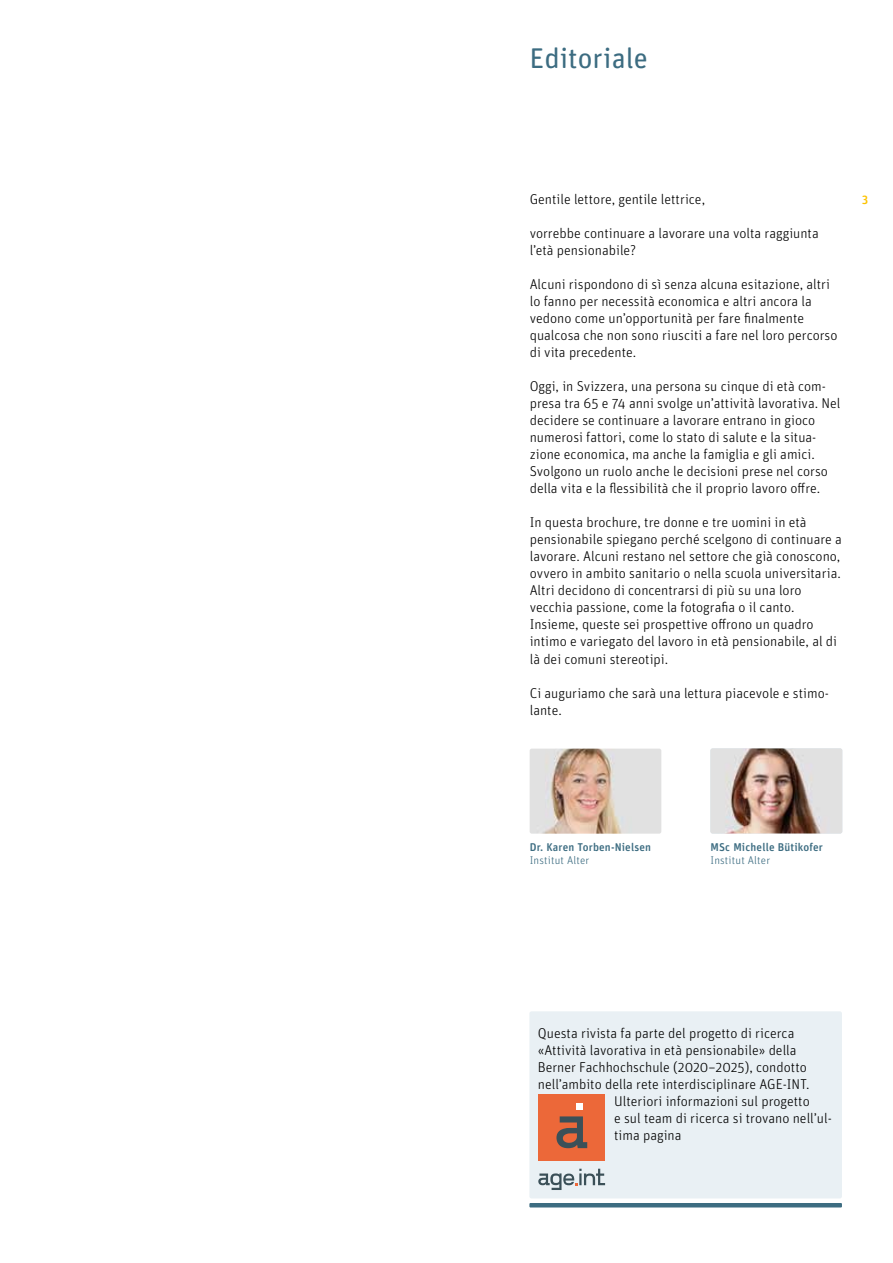
<style>
.page{position:relative;width:893px;height:1263px;background:#fff}
.page>*{position:absolute;margin:0;border:0;box-sizing:border-box;transform-origin:0 0}
.t1{font:28.5px "Unit Rounded Pro";color:#3c6c81}
.t2{font:300 14.25px/17px "Unit Rounded Pro";color:#000}
.t3{font:500 12px "Unit Rounded Pro";color:#fdc300}
.t4{font:500 11.25px "Unit Rounded Pro";letter-spacing:.015em;color:#3c6c81}
.t5{font:300 11.25px "Unit Rounded Pro";letter-spacing:.015em;color:#3c6c81}
</style>
<div class="page">
<img style="left:530px;top:749px;width:131px;height:85px">
<img style="left:710px;top:748px;width:132px;height:85px">
<div style="left:529px;top:1011px;width:313px;height:187px;background:#e9f0f4;border-radius:2px"></div>
<hr style="left:529px;top:1203px;width:313px;height:4px;background:#3c6c81">
<div style="left:538px;top:1094px;width:67px;height:67px;background:#ec6839"></div>
<svg style="left:556px;top:1116px;width:31px;height:32px"></svg>
<svg style="left:538px;top:1169px;width:67px;height:21px"></svg>
<svg style="left:577px;top:1103px;width:6px;height:6px"></svg>
<h1 class="t1" style="left:530px;top:39px;width:120px">Editoriale</h1>
<p class="t2" style="left:530px;top:190px;width:177px">Gentile lettore, gentile lettrice,</p>
<p class="t2" style="left:530px;top:224px;width:291px">vorrebbe continuare a lavorare una volta raggiunta l’età pensionabile?</p>
<p class="t2" style="left:530px;top:275px;width:309px">Alcuni rispondono di sì senza alcuna esitazione, altri lo fanno per necessità economica e altri ancora la vedono come un’opportunità per fare finalmente qualcosa che non sono riusciti a fare nel loro percorso di vita precedente.</p>
<p class="t2" style="left:530px;top:378px;width:312px">Oggi, in Svizzera, una persona su cinque di età com&shy;presa tra 65 e 74 anni svolge un’attività lavorativa. Nel decidere se continuare a lavorare entrano in gioco numerosi fattori, come lo stato di salute e la situa&shy;zione economica, ma anche la famiglia e gli amici.<br>Svolgono un ruolo anche le decisioni prese nel corso della vita e la flessibilità che il proprio lavoro offre.</p>
<p class="t2" style="left:530px;top:514px;width:314px">In questa brochure, tre donne e tre uomini in età pensionabile spiegano perché scelgono di continuare a lavorare. Alcuni restano nel settore che già conoscono, ovvero in ambito sanitario o nella scuola universitaria.<br>Altri decidono di concentrarsi di più su una loro vecchia passione, come la fotografia o il canto.<br>Insieme, queste sei prospettive offrono un quadro intimo e variegato del lavoro in età pensionabile, al di là dei comuni stereotipi.</p>
<p class="t2" style="left:530px;top:684px;width:301px">Ci auguriamo che sarà una lettura piacevole e stimo&shy;lante.</p>
<p class="t3" style="left:862px;top:191px;width:8px">3</p>
<p class="t4" style="left:530px;top:839px;width:123px">Dr. Karen Torben-Nielsen</p>
<p class="t5" style="left:530px;top:853px;width:61px">Institut Alter</p>
<p class="t4" style="left:710px;top:839px;width:114px">MSc Michelle Bütikofer</p>
<p class="t5" style="left:710px;top:853px;width:61px">Institut Alter</p>
<p class="t2" style="left:538px;top:1024px;width:258px">Questa rivista fa parte del progetto di ricerca</p>
<p class="t2" style="left:538px;top:1041px;width:260px">«Attività lavorativa in età pensionabile» della</p>
<p class="t2" style="left:538px;top:1058px;width:270px">Berner Fachhochschule (2020–2025), condotto</p>
<p class="t2" style="left:538px;top:1075px;width:273px">nell’ambito della rete interdisciplinare AGE-INT.</p>
<p class="t2" style="left:614px;top:1092px;width:197px">Ulteriori informazioni sul progetto</p>
<p class="t2" style="left:614px;top:1109px;width:219px">e sul team di ricerca si trovano nell’ul-</p>
<p class="t2" style="left:614px;top:1126px;width:69px">tima pagina</p>
</div>
